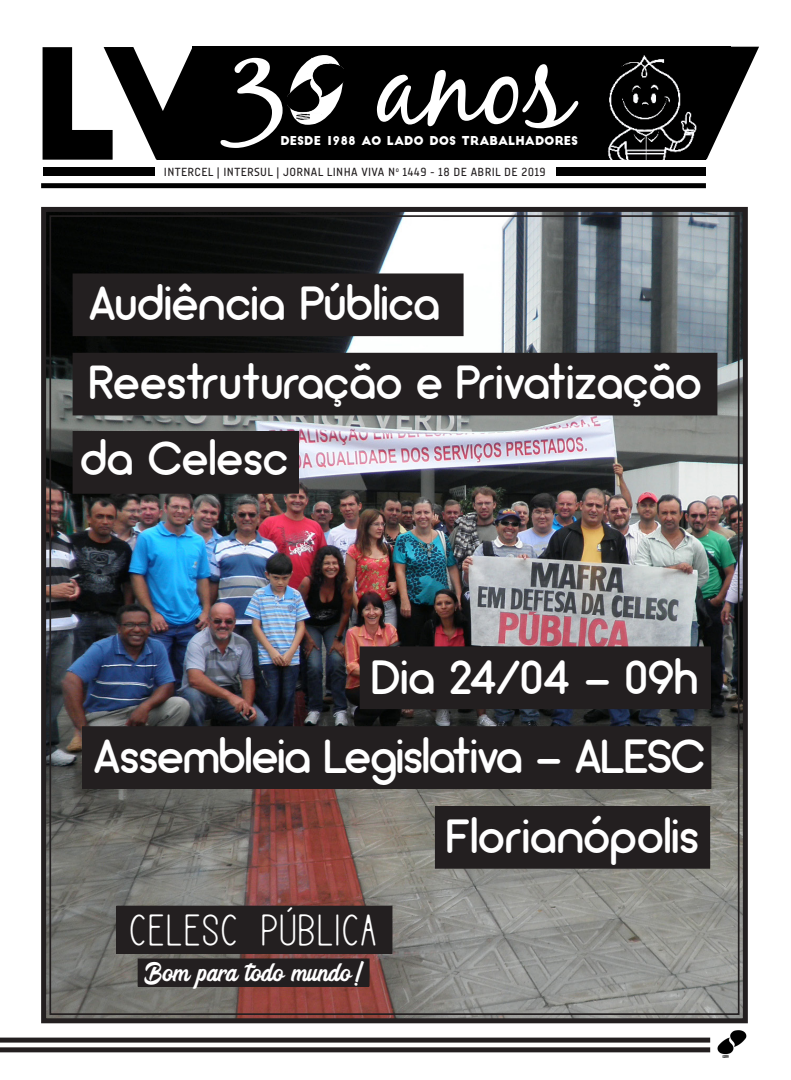
<style>
.page{position:relative;width:791px;height:1080px;background:#fff}
.page>*{position:absolute;margin:0;border:0;box-sizing:border-box;transform-origin:0 0}
.Texto10{font:150px "Big John";color:#000}
.Texto10-2{font:120px "Black Jack";color:#fff}
.t1{font:48px "Arciform";color:#fff}
.t2{font:700 44px "Daybreak";color:#fff}
.t3{font:32px "Bring Heart";color:#fff}
.t4{font:300 32px "Hanken";color:#fff}
.Texto10-3{font:12px "Audimat 3000 Regulier";letter-spacing:.03em;color:#231f20}
.Texto10-4{font:12px "Big John";color:#fff}
</style>
<div class="page">
<img style="left:717px;top:1030px;width:30px;height:28px">
<div style="left:41px;top:183px;width:665px;height:5px;background:#000"></div>
<div style="left:192px;top:47px;width:514px;height:113px;background:#000"></div>
<div style="left:157px;top:116px;width:278px;height:44px;background:#000"></div>
<div style="left:490px;top:47px;width:240px;height:54px;background:#000"></div>
<img style="left:607px;top:55px;width:90px;height:105px">
<div style="left:187px;top:101px;width:15px;height:44px;background:#000"></div>
<div style="left:43px;top:167px;width:111px;height:9px;background:#000"></div>
<div style="left:556px;top:167px;width:150px;height:9px;background:#000"></div>
<svg style="left:308px;top:58px;width:18px;height:66px"></svg>
<img style="left:288px;top:62px;width:56px;height:60px">
<img style="left:41px;top:206px;width:707px;height:818px">
<div style="left:117px;top:906px;width:275px;height:47px;background:#231f20"></div>
<div style="left:116px;top:906px;width:276px;height:48px;border:1px solid #231f20"></div>
<div style="left:83px;top:727px;width:628px;height:61px;background:#231f20"></div>
<div style="left:82px;top:726px;width:629px;height:63px;border:1px solid #231f20"></div>
<div style="left:435px;top:807px;width:275px;height:61px;background:#231f20"></div>
<div style="left:435px;top:806px;width:275px;height:63px;border:1px solid #231f20"></div>
<div style="left:138px;top:959px;width:231px;height:27px;background:#231f20"></div>
<div style="left:138px;top:958px;width:232px;height:29px;border:1px solid #231f20"></div>
<div style="left:73px;top:432px;width:225px;height:61px;background:#231f20"></div>
<div style="left:73px;top:431px;width:226px;height:63px;border:1px solid #231f20"></div>
<div style="left:73px;top:353px;width:644px;height:62px;background:#231f20"></div>
<div style="left:73px;top:274px;width:390px;height:62px;background:#231f20"></div>
<div style="left:73px;top:273px;width:391px;height:63px;border:1px solid #231f20"></div>
<div style="left:360px;top:647px;width:350px;height:62px;background:#231f20"></div>
<div style="left:360px;top:646px;width:351px;height:63px;border:1px solid #231f20"></div>
<div style="left:0;top:1038px;width:710px;height:5px;background:#231f20"></div>
<div style="left:0;top:1047px;width:710px;height:5px;background:#231f20"></div>
<p class="Texto10" style="left:31px;top:37px;width:194px">LV</p>
<p class="Texto10-3" style="left:164px;top:165px;width:383px">INTERCEL | INTERSUL | JORNAL LINHA VIVA N<sup>o</sup> 1449 - 18 DE ABRIL DE 2019</p>
<p class="Texto10-2" style="left:229px;top:10px;width:345px">30 anos</p>
<p class="Texto10-4" style="left:280px;top:135px;width:299px">DESDE 1988 AO LADO DOS TRABALHADORES</p>
<p class="t1" style="left:89px;top:274px;width:353px">Audiência Pública</p>
<p class="Texto10" style="left:639px;top:37px;width:123px">V</p>
<p class="t1" style="left:89px;top:352px;width:614px">Reestruturação e Privatização</p>
<p class="t1" style="left:80px;top:428px;width:210px">da Celesc</p>
<p class="t1" style="left:371px;top:647px;width:329px">Dia 24/04 - 09h</p>
<p class="t1" style="left:94px;top:726px;width:613px">Assembleia Legislativa - ALESC</p>
<p class="t1" style="left:446px;top:806px;width:255px">Florianópolis</p>
<p class="t4" style="left:286px;top:902px;width:8px">´</p>
<p class="t2" style="left:129px;top:906px;width:250px">CELESC PuBLICA</p>
<p class="t3" style="left:144px;top:955px;width:222px">Bom para todo mundo!</p>
</div>
